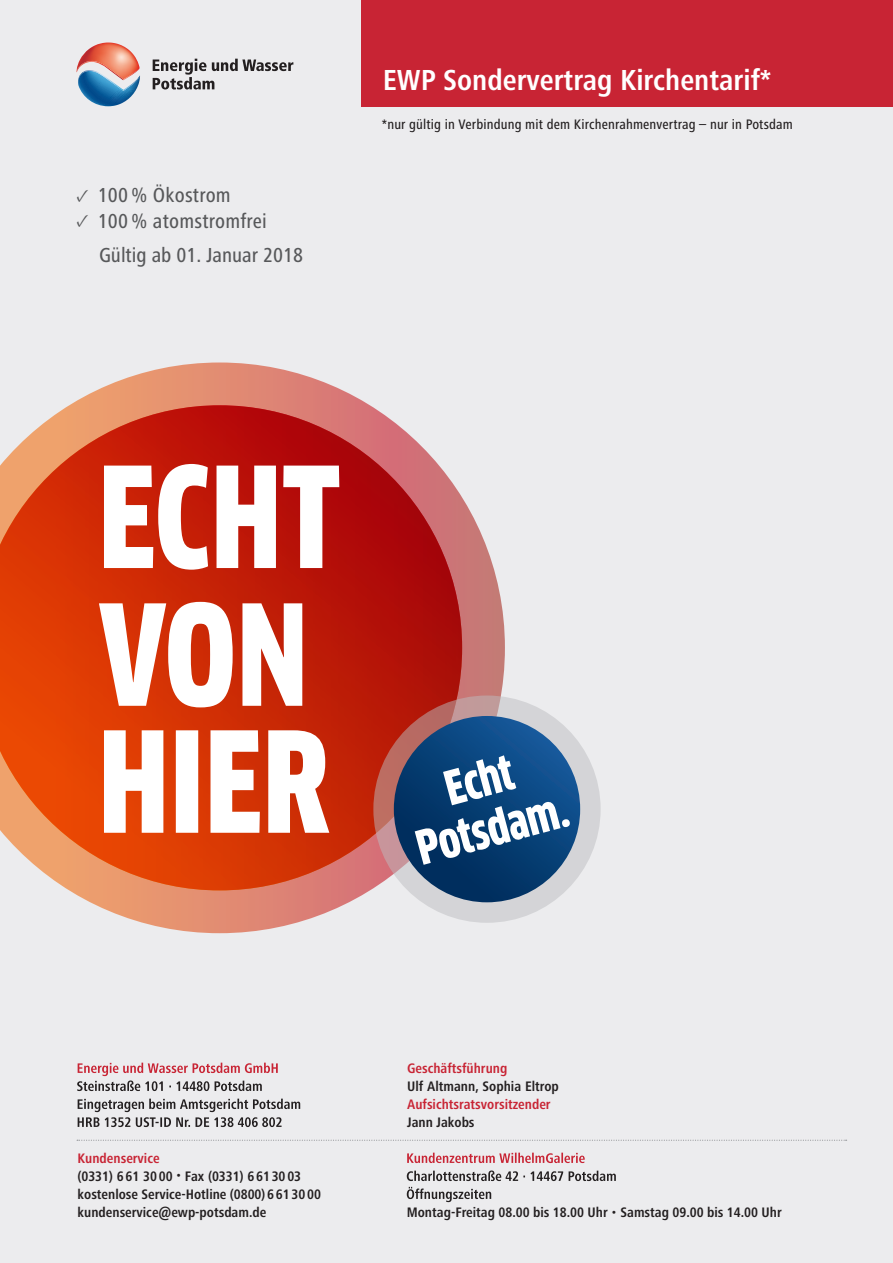
<style>
.page{position:relative;width:893px;height:1263px;background:#ececee}
.page>*{position:absolute;margin:0;border:0;box-sizing:border-box;transform-origin:0 0}
.t1{font:700 condensed 30px "Frutiger Next Pro";color:#fff}
.t2{font:500 condensed 21px/34.5px "Frutiger Next Pro";letter-spacing:.01em;color:#57585a}
.t3{font:700 condensed 14.25px/17.9px "Frutiger Next Pro";color:#231f20}
.t4{font:500 condensed 14.25px "Frutiger Next Pro";letter-spacing:.01em;color:#231f20}
.t5{font:700 condensed 14.25px "Frutiger Next Pro";color:#c82434}
.s1{font-family:"Minion Pro";font-weight:400;font-stretch:normal;font-size:18px}
.s2{color:#c82434}
.s3{font-size:12px}
</style>
<div class="page">
<div style="left:361px;top:0;width:532px;height:106px;background:#c82434"></div>
<svg style="left:78px;top:1098px;width:222px;height:29px"></svg>
<svg style="left:77px;top:1062px;width:201px;height:29px"></svg>
<svg style="left:407px;top:1187px;width:84px;height:15px"></svg>
<svg style="left:407px;top:1170px;width:209px;height:11px"></svg>
<svg style="left:407px;top:1152px;width:178px;height:11px"></svg>
<svg style="left:77px;top:1140px;width:770px;height:1px"></svg>
<img style="left:79px;top:43px;width:30px;height:18px">
<svg style="left:77px;top:61px;width:63px;height:45px"></svg>
<svg style="left:153px;top:59px;width:140px;height:30px"></svg>
<svg style="left:69px;top:362px;width:436px;height:571px"></svg>
<svg style="left:0;top:405px;width:462px;height:485px;background:#cf4326"></svg>
<svg style="left:104px;top:730px;width:225px;height:103px;background:#f1bdad"></svg>
<svg style="left:99px;top:602px;width:203px;height:105px;background:#edb2a3"></svg>
<svg style="left:104px;top:464px;width:235px;height:106px;background:#e49f98"></svg>
<svg style="left:373px;top:695px;width:228px;height:228px;background:#cab2b3"></svg>
<svg style="left:394px;top:716px;width:186px;height:186px;background:#083f75"></svg>
<svg style="left:415px;top:755px;width:155px;height:110px;background:#49729a"></svg>
<h2 class="t2" style="left:77px;top:178px;width:156px"><span class="s1">✓</span> 100% Ökostrom</h2>
<h2 class="t2" style="left:99px;top:203px;width:206px;text-indent:-22px"><span class="s1">✓</span> 100% atomstromfrei<br>Gültig ab 01. Januar 2018</h2>
<h1 class="t1" style="left:383px;top:63px;width:390px">EWP Sondervertrag Kirchentarif*</h1>
<p class="t4" style="left:382px;top:116px;width:412px">*nur gültig in Verbindung mit dem Kirchenrahmenvertrag – nur in Potsdam</p>
<p class="t3" style="left:78px;top:1149px;width:245px"><span class="s2">Kundenservice<br></span>(0331) 6 61 30 00 <span class="s3">•</span> Fax (0331) 6 61 30 03 kostenlose Service-Hotline (0800) 6 61 30 00 kundenservice@ewp-potsdam.de</p>
<p class="t5" style="left:407px;top:1060px;width:102px">Geschäftsführung</p>
<p class="t3" style="left:407px;top:1077px;width:153px">Ulf Altmann, Sophia Eltrop</p>
<p class="t5" style="left:407px;top:1096px;width:145px">Aufsichtsratsvorsitzender</p>
<p class="t3" style="left:407px;top:1113px;width:69px">Jann Jakobs</p>
<p class="t3" style="left:407px;top:1203px;width:376px">Montag-Freitag 08.00 bis 18.00 Uhr <span class="s3">•</span> Samstag 09.00 bis 14.00 Uhr</p>
</div>
